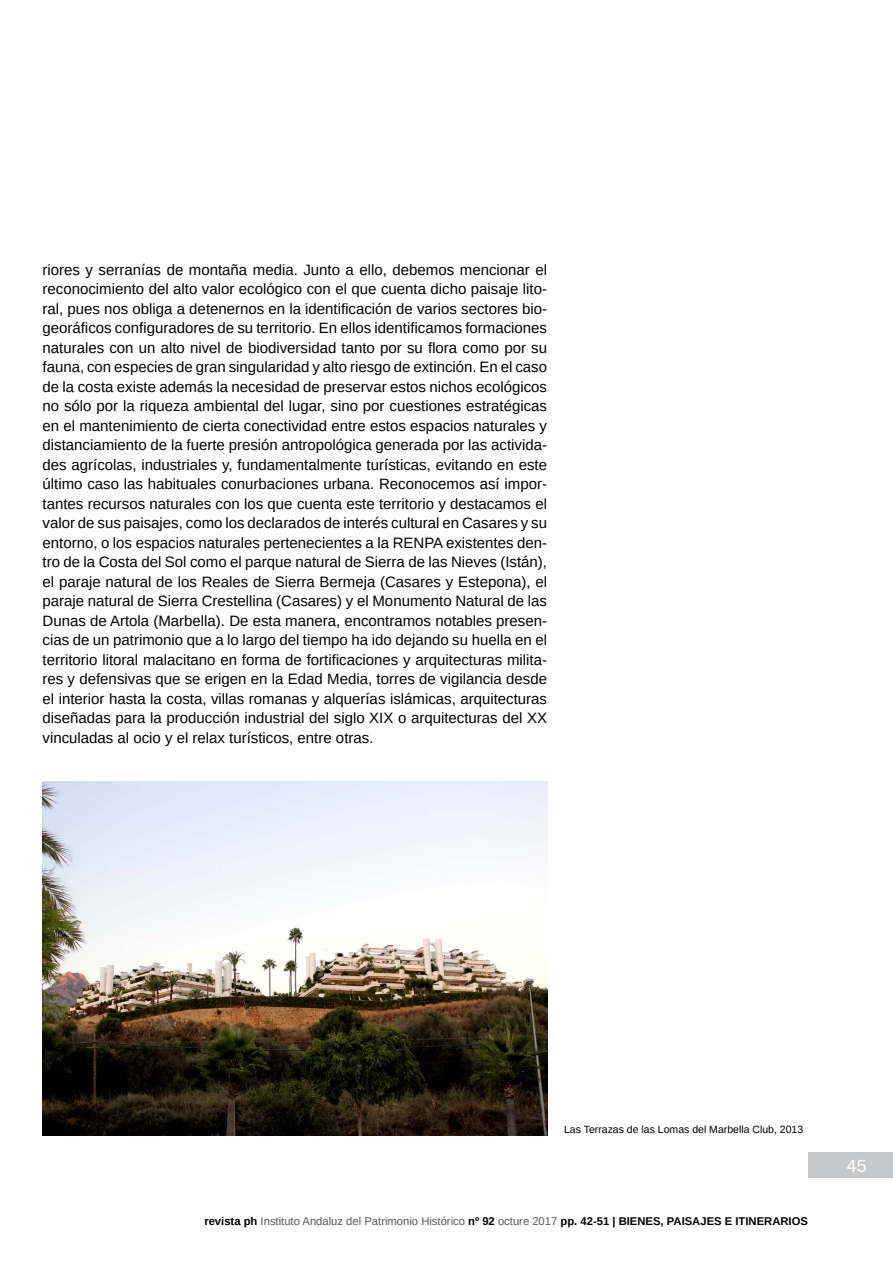
<style>
.page{position:relative;width:893px;height:1263px;background:#fff}
.page>*{position:absolute;margin:0;border:0;box-sizing:border-box;transform-origin:0 0}
.t1{font:18px "Swiss 721 BT";color:#fff}
.t2{font:15px/19.5px "Arimo";color:#000;text-align:justify}
.t3{font:700 11.25px "Arimo";color:#000}
.t4{font:10.5px "Arimo";color:#000}
.s1{font-weight:400;color:#58595b}
</style>
<div class="page">
<div style="left:808px;top:1152px;width:85px;height:26px;background:#c7c8ca"></div>
<img style="left:43px;top:782px;width:504px;height:353px">
<p class="t2" style="left:43px;top:260px;width:506px">riores y serranías de montaña media. Junto a ello, debemos mencionar el reconocimiento del alto valor ecológico con el que cuenta dicho paisaje lito&shy;ral, pues nos obliga a detenernos en la identificación de varios sectores bio&shy;georáficos configuradores de su territorio. En ellos identificamos formaciones naturales con un alto nivel de biodiversidad tanto por su flora como por su fauna, con especies de gran singularidad y alto riesgo de extinción. En el caso de la costa existe además la necesidad de preservar estos nichos ecológicos no sólo por la riqueza ambiental del lugar, sino por cuestiones estratégicas en el mantenimiento de cierta conectividad entre estos espacios naturales y distanciamiento de la fuerte presión antropológica generada por las activida&shy;des agrícolas, industriales y, fundamentalmente turísticas, evitando en este último caso las habituales conurbaciones urbana. Reconocemos así impor&shy;tantes recursos naturales con los que cuenta este territorio y destacamos el valor de sus paisajes, como los declarados de interés cultural en Casares y su entorno, o los espacios naturales pertenecientes a la RENPA existentes den&shy;tro de la Costa del Sol como el parque natural de Sierra de las Nieves (Istán), el paraje natural de los Reales de Sierra Bermeja (Casares y Estepona), el paraje natural de Sierra Crestellina (Casares) y el Monumento Natural de las Dunas de Artola (Marbella). De esta manera, encontramos notables presen&shy;cias de un patrimonio que a lo largo del tiempo ha ido dejando su huella en el territorio litoral malacitano en forma de fortificaciones y arquitecturas milita&shy;res y defensivas que se erigen en la Edad Media, torres de vigilancia desde el interior hasta la costa, villas romanas y alquerías islámicas, arquitecturas diseñadas para la producción industrial del siglo XIX o arquitecturas del XX vinculadas al ocio y el relax turísticos, entre otras.</p>
<p class="t4" style="left:564px;top:1122px;width:241px">Las Terrazas de las Lomas del Marbella Club, 2013</p>
<p class="t3" style="left:204px;top:1213px;width:605px">revista ph <span class="s1">Instituto Andaluz del Patrimonio Histórico</span> nº 92 <span class="s1">octure 2017</span> pp. 42-51 | BIENES, PAISAJES E ITINERARIOS</p>
<p class="t1" style="left:847px;top:1154px;width:21px">45</p>
</div>
